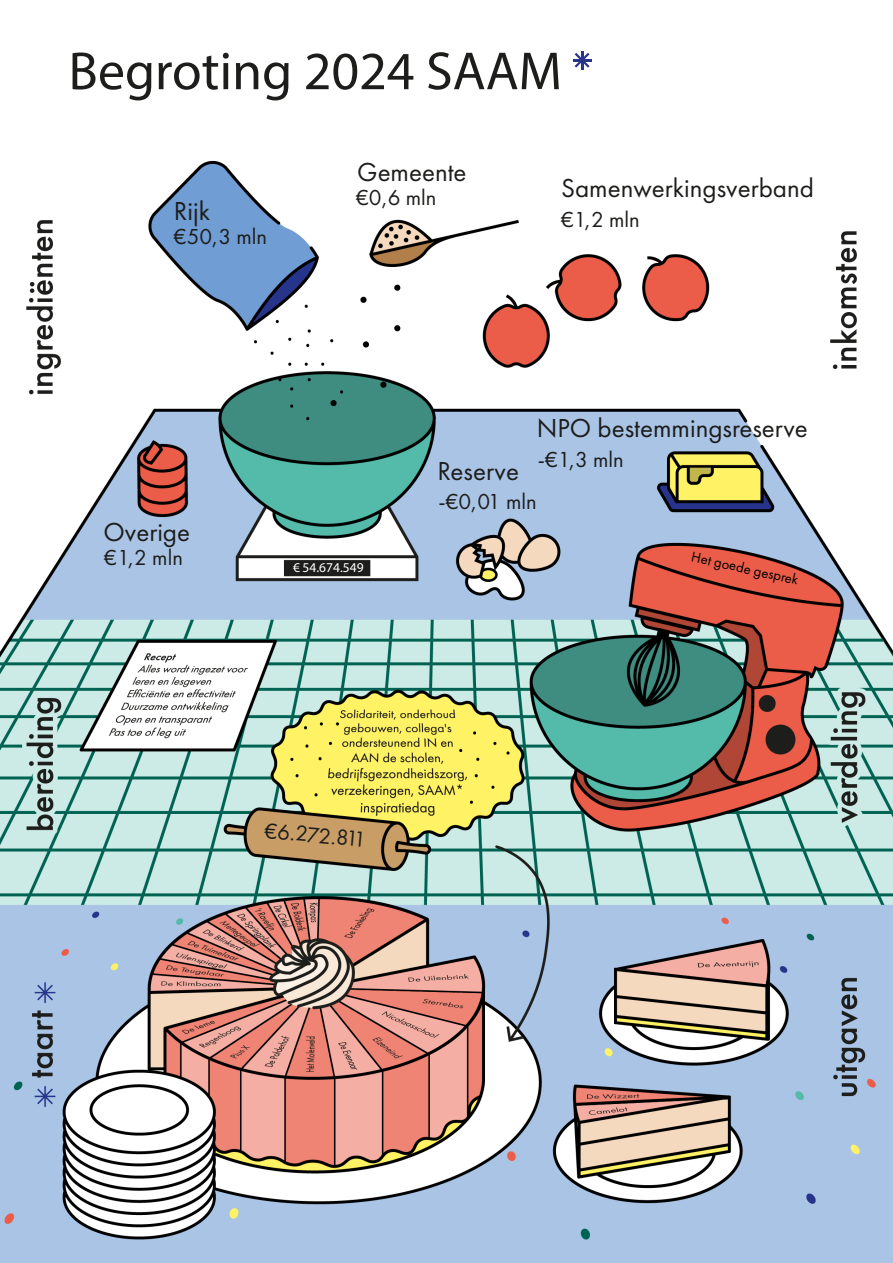
<style>
.page{position:relative;width:893px;height:1263px;background:#fff}
.page>*{position:absolute;margin:0;border:0;box-sizing:border-box;transform-origin:0 0}
.t1{font:54px "Myriad Pro";color:#1d1d1b}
.t2{font:27px "Futura PT";color:#1d1d1b}
.t3{font:22.5px "Futura PT";color:#1d1d1b}
.t4{font:14.7px "Futura PT";color:#000}
.t5{font:13.5px "Myriad Pro";color:#fff}
</style>
<div class="page">
<img style="left:0;top:59px;width:893px;height:1204px">
<svg style="left:573px;top:51px;width:18px;height:19px"></svg>
<p class="t1" style="left:68px;top:38px;width:495px">Begroting 2024 SAAM</p>
<p class="t2" style="left:174px;top:195px;width:38px">Rijk</p>
<p class="t3" style="left:174px;top:223px;width:95px">€50,3 mln</p>
<p class="t2" style="left:357px;top:156px;width:111px">Gemeente</p>
<p class="t3" style="left:356px;top:184px;width:82px">€0,6 mln</p>
<p class="t2" style="left:561px;top:172px;width:254px">Samenwerkingsverband</p>
<p class="t3" style="left:561px;top:206px;width:80px">€1,2 mln</p>
<p class="t2" style="left:103px;top:516px;width:88px">Overige</p>
<p class="t3" style="left:104px;top:544px;width:80px">€1,2 mln</p>
<p class="t5" style="left:293px;top:559px;width:72px">€ 54.674.549</p>
<p class="t2" style="left:537px;top:412px;width:272px">NPO bestemmingsreserve</p>
<p class="t3" style="left:538px;top:446px;width:87px">-€1,3 mln</p>
<p class="t2" style="left:438px;top:455px;width:83px">Reserve</p>
<p class="t3" style="left:438px;top:488px;width:100px">-€0,01 mln</p>
<p class="t4" style="left:693px;top:548px;width:111px;rotate:12deg">Het goede gesprek</p>
<p class="t3" style="left:266px;top:817px;width:103px;rotate:5deg">€6.272.811</p>
</div>
